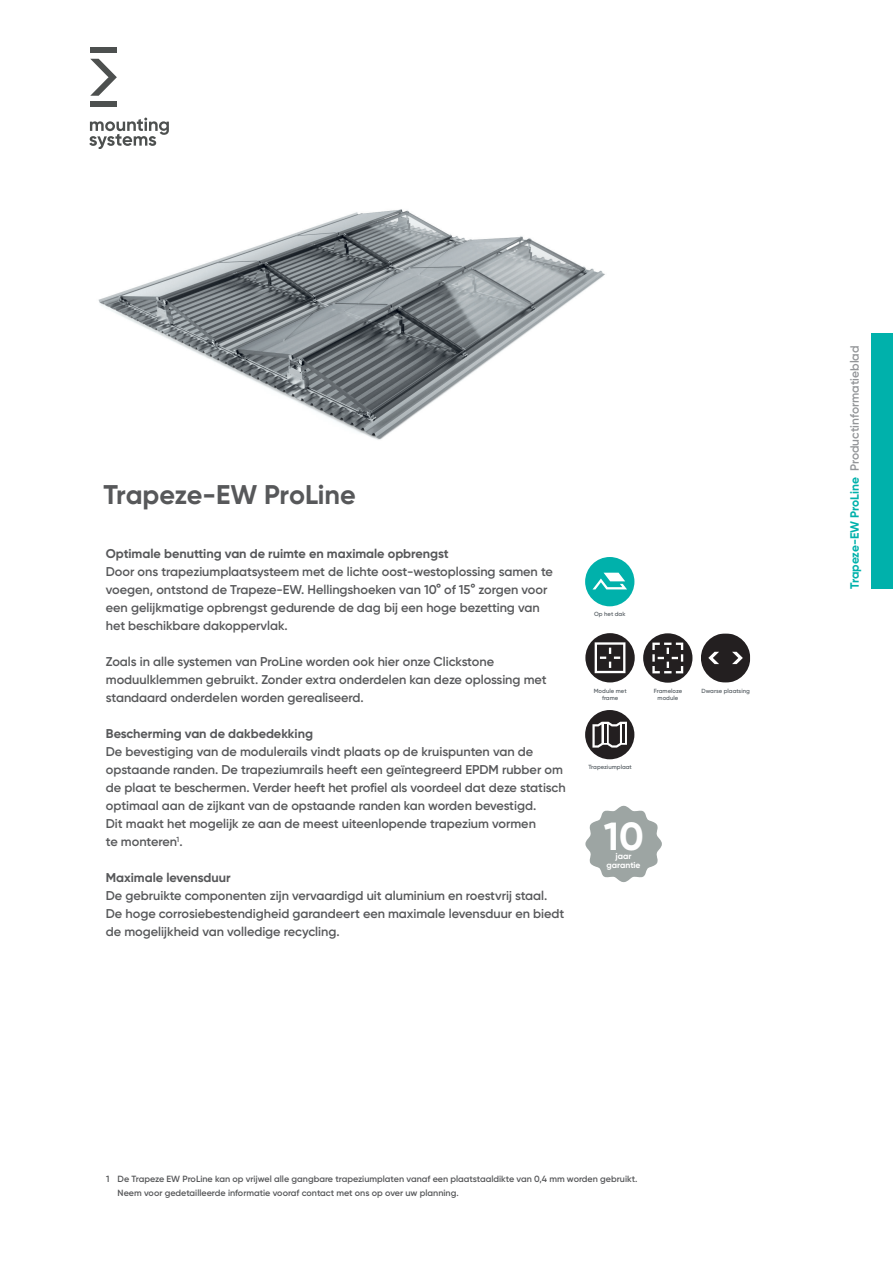
<style>
.page{position:relative;width:893px;height:1263px;background:#fff}
.page>*{position:absolute;margin:0;border:0;box-sizing:border-box;transform-origin:0 0}
.t1{font:700 39.15px "Gilroy";color:#fff}
.t2{font:700 27px "Gilroy";letter-spacing:-.005em;color:#57585a}
.t3{font:600 12.75px/18px "Gilroy";letter-spacing:-.005em;color:#57585a}
.t4{font:700 12.75px "Gilroy";letter-spacing:-.005em;color:#57585a}
.t5{font:600 12px "Gilroy";color:#939598}
.t6{font:600 9px/14.2px "Gilroy";color:#57585a}
.t7{font:700 8.55px/8.7px "Gilroy";color:#fff;text-align:center}
.t8{font:600 6px/7.2px "Gilroy";color:#5f666b;text-align:center}
.s1{font-weight:700;color:#00b1ab}
</style>
<div class="page">
<svg style="left:89px;top:118px;width:80px;height:31px"></svg>
<svg style="left:90px;top:59px;width:27px;height:37px"></svg>
<div style="left:90px;top:101px;width:27px;height:6px;background:#4d504f"></div>
<div style="left:90px;top:48px;width:27px;height:5px;background:#4d504f"></div>
<img style="left:98px;top:209px;width:507px;height:231px">
<div style="left:872px;top:334px;width:21px;height:255px;background:#00b1ab"></div>
<svg style="left:585px;top:557px;width:49px;height:49px"></svg>
<svg style="left:585px;top:633px;width:50px;height:49px"></svg>
<svg style="left:701px;top:633px;width:49px;height:50px"></svg>
<svg style="left:643px;top:633px;width:49px;height:50px"></svg>
<svg style="left:585px;top:710px;width:49px;height:49px"></svg>
<svg style="left:585px;top:806px;width:77px;height:76px"></svg>
<h2 class="t2" style="left:103px;top:478px;width:254px">Trapeze-EW ProLine</h2>
<p class="t4" style="left:106px;top:546px;width:344px">Optimale benutting van de ruimte en maximale opbrengst</p>
<p class="t3" style="left:106px;top:562px;width:448px">Door ons trapeziumplaatsysteem met de lichte oost-westoplossing samen te voegen, ontstond de Trapeze-EW. Hellingshoeken van 10° of 15° zorgen voor een gelijkmatige opbrengst gedurende de dag bij een hoge bezetting van het beschikbare dakoppervlak.</p>
<p class="t3" style="left:106px;top:652px;width:442px">Zoals in alle systemen van ProLine worden ook hier onze Clickstone moduulklemmen gebruikt. Zonder extra onderdelen kan deze oplossing met standaard onderdelen worden gerealiseerd.</p>
<p class="t4" style="left:106px;top:726px;width:209px">Bescherming van de dakbedekking</p>
<p class="t3" style="left:106px;top:742px;width:461px">De bevestiging van de modulerails vindt plaats op de kruispunten van de opstaande randen. De trapeziumrails heeft een geïntegreerd EPDM rubber om de plaat te beschermen. Verder heeft het profiel als voordeel dat deze statisch optimaal aan de zijkant van de opstaande randen kan worden bevestigd.<br>Dit maakt het mogelijk ze aan de meest uiteenlopende trapezium vormen<br>te monteren<sup>1</sup>.</p>
<p class="t4" style="left:106px;top:870px;width:126px">Maximale levensduur</p>
<p class="t3" style="left:106px;top:886px;width:460px">De gebruikte componenten zijn vervaardigd uit aluminium en roestvrij staal.<br>De hoge corrosiebestendigheid garandeert een maximale levensduur en biedt de mogelijkheid van volledige recycling.</p>
<p class="t8" style="left:594px;top:610px;width:33px">Op het dak</p>
<p class="t8" style="left:594px;top:687px;width:34px">Module met</p>
<p class="t8" style="left:701px;top:687px;width:50px">Dwarse plaatsing</p>
<p class="t8" style="left:602px;top:694px;width:18px">frame</p>
<p class="t8" style="left:654px;top:687px;width:30px">Frameloze module</p>
<p class="t8" style="left:588px;top:763px;width:45px">Trapeziumplaat</p>
<h1 class="t1" style="left:604px;top:811px;width:41px">10</h1>
<p class="t7" style="left:607px;top:852px;width:36px">jaar garantie</p>
<p class="t6" style="left:118px;top:1172px;width:521px;text-indent:-11px">1 De Trapeze EW ProLine kan op vrijwel alle gangbare trapeziumplaten vanaf een plaatstaaldikte van 0,4 mm worden gebruikt.<br>Neem voor gedetailleerde informatie vooraf contact met ons op over uw planning.</p>
<p class="t5" style="left:847px;top:589px;width:245px;rotate:-90deg"><span class="s1">Trapeze-EW ProLine</span> Productinformatieblad</p>
</div>
